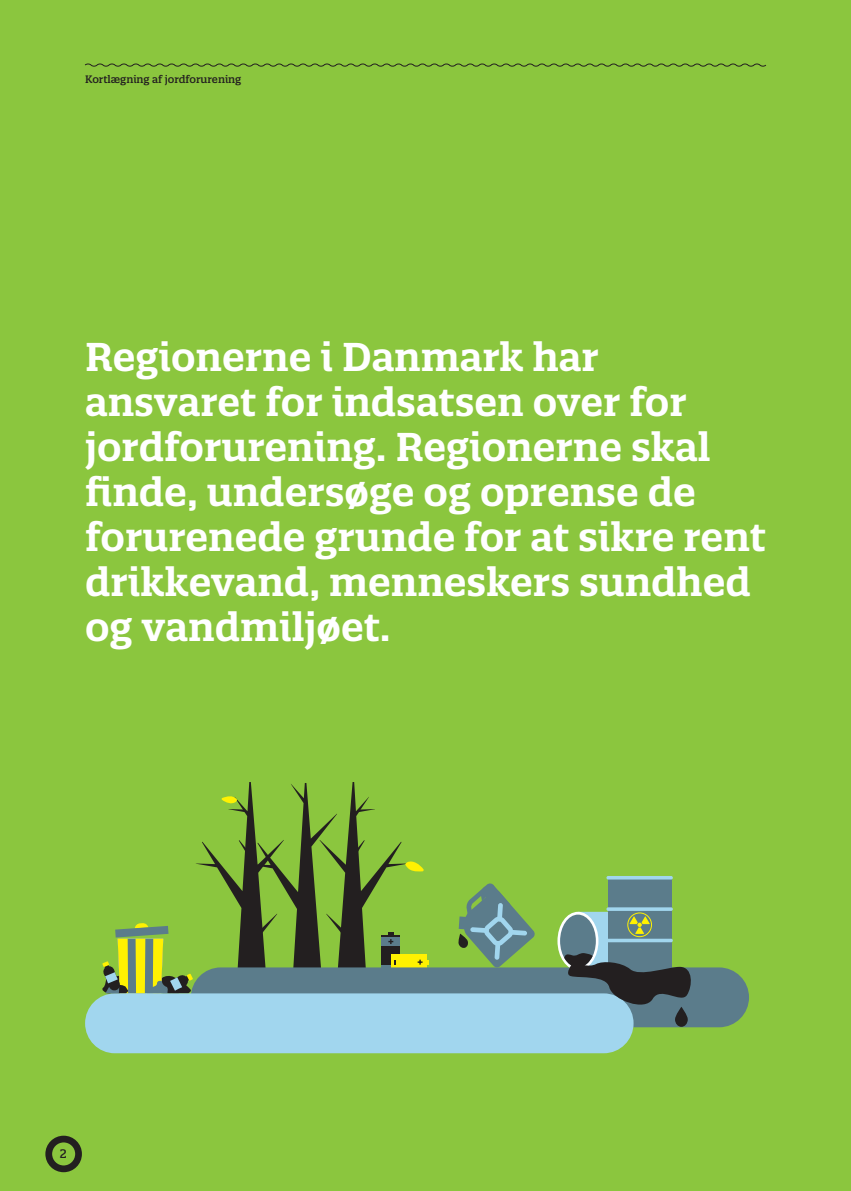
<style>
.page{position:relative;width:851px;height:1191px;background:#fff}
.page>*{position:absolute;margin:0;border:0;box-sizing:border-box;transform-origin:0 0}
.Brødtekst{font:600 39px/45px "Quatro Slab";color:#fff}
.t1{font:500 12px "Quatro Slab";color:#231f20}
.t2{font:500 10.5px "Quatro Slab";color:#231f20}
</style>
<div class="page">
<div style="left:0;top:0;width:850px;height:1191px;background:#8bc63e"></div>
<div style="left:45px;top:1135px;width:37px;height:37px;border:7px solid #231f20;border-radius:50%"></div>
<svg style="left:85px;top:63px;width:681px;height:4px"></svg>
<div style="left:420px;top:959px;width:9px;height:5px;background:#fff101"></div>
<div style="left:391px;top:953px;width:35px;height:17px;background:#fff101"></div>
<svg style="left:458px;top:883px;width:77px;height:84px"></svg>
<div style="left:191px;top:967px;width:558px;height:60px;background:#5b7c8b;border-radius:30px"></div>
<svg style="left:557px;top:911px;width:41px;height:59px"></svg>
<svg style="left:560px;top:914px;width:35px;height:53px"></svg>
<div style="left:607px;top:879px;width:64px;height:91px;background:#5b7c8b"></div>
<hr style="left:606px;top:876px;width:66px;height:3px;background:#a1d6ee;border-radius:2px">
<svg style="left:606px;top:907px;width:66px;height:4px"></svg>
<svg style="left:102px;top:782px;width:322px;height:212px"></svg>
<div style="left:85px;top:993px;width:548px;height:60px;background:#a1d6ee;border-radius:30px"></div>
<svg style="left:561px;top:911px;width:132px;height:115px"></svg>
<p class="t2" style="left:85px;top:73px;width:158px">Kortlægning af jordforurening</p>
<p class="Brødtekst" style="left:85px;top:334px;width:682px">Regionerne i Danmark har ansvaret for indsatsen over for jordforurening. Regionerne skal finde, undersøge og oprense de forurenede grunde for at sikre rent drikkevand, menneskers sundhed og vandmiljøet.</p>
<p class="t1" style="left:60px;top:1146px;width:8px">2</p>
</div>
